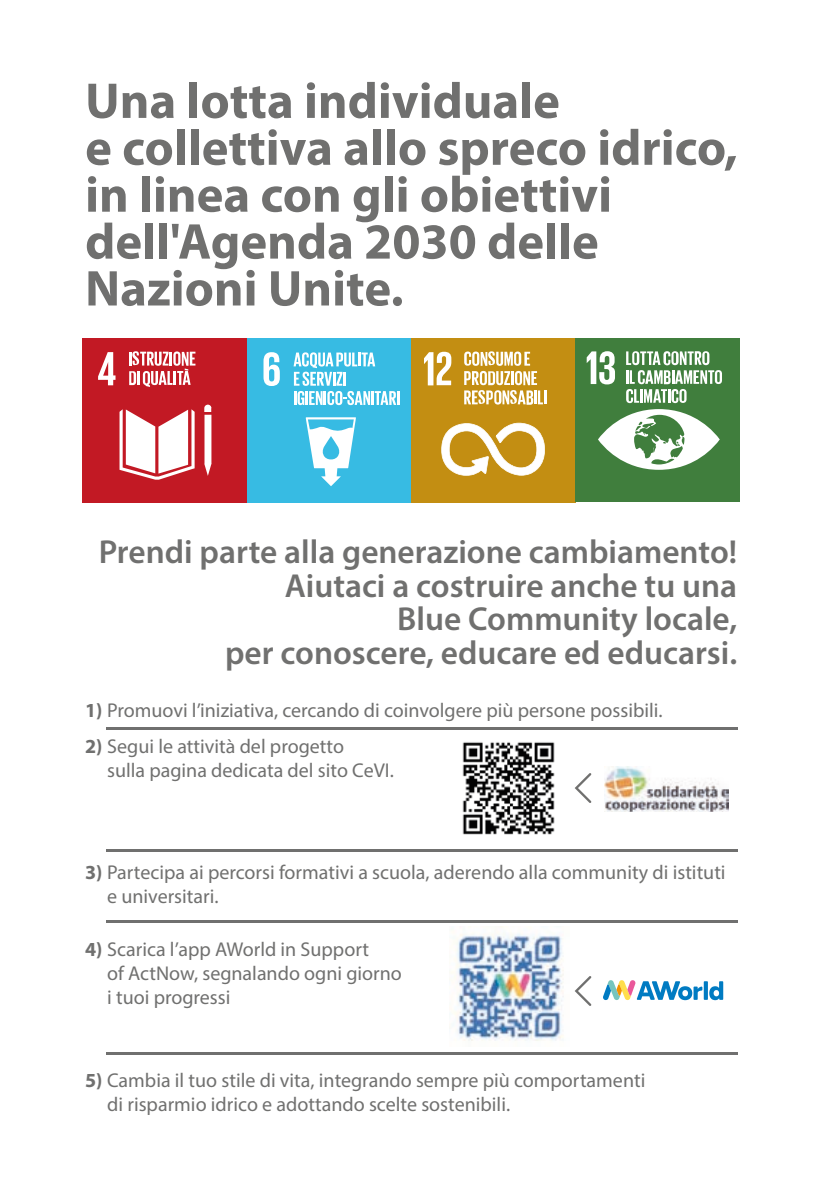
<style>
.page{position:relative;width:840px;height:1191px;background:#fff}
.page>*{position:absolute;margin:0;border:0;box-sizing:border-box;transform-origin:0 0}
.t1{font:700 50.6px/46.8px "Myriad Pro";color:#70706f}
.t2{font:600 33.4px/33.6px "Myriad Pro";color:#70706f;text-align:right}
.t3{font:20px/24px "Myriad Pro";color:#70706f}
.s1{font-weight:700}
</style>
<div class="page">
<div style="left:247px;top:339px;width:163px;height:164px;background:#37bbe3"></div>
<svg style="left:263px;top:352px;width:17px;height:34px"></svg>
<svg style="left:305px;top:417px;width:51px;height:69px"></svg>
<svg style="left:293px;top:352px;width:106px;height:53px"></svg>
<div style="left:410px;top:338px;width:165px;height:165px;background:#c38e12"></div>
<svg style="left:424px;top:352px;width:27px;height:33px"></svg>
<svg style="left:464px;top:351px;width:78px;height:54px"></svg>
<hr style="left:543px;top:390px;width:3px;height:14px;background:#fff">
<svg style="left:441px;top:422px;width:103px;height:54px"></svg>
<div style="left:575px;top:338px;width:164px;height:164px;background:#407e3d"></div>
<svg style="left:586px;top:351px;width:28px;height:33px"></svg>
<svg style="left:598px;top:409px;width:121px;height:61px"></svg>
<svg style="left:626px;top:351px;width:95px;height:52px"></svg>
<div style="left:82px;top:338px;width:165px;height:165px;background:#c21924"></div>
<svg style="left:98px;top:352px;width:17px;height:33px"></svg>
<svg style="left:204px;top:405px;width:7px;height:71px"></svg>
<svg style="left:119px;top:409px;width:75px;height:71px"></svg>
<svg style="left:129px;top:351px;width:66px;height:36px"></svg>
<hr style="left:106px;top:727px;width:631px;height:2px;background:#70706f">
<hr style="left:106px;top:849px;width:631px;height:2px;background:#70706f">
<hr style="left:106px;top:920px;width:631px;height:2px;background:#70706f">
<hr style="left:106px;top:1052px;width:631px;height:2px;background:#70706f">
<svg style="left:575px;top:976px;width:16px;height:30px"></svg>
<svg style="left:574px;top:773px;width:17px;height:30px"></svg>
<img style="left:462px;top:742px;width:93px;height:93px">
<img style="left:604px;top:766px;width:124px;height:45px">
<svg style="left:703px;top:981px;width:4px;height:18px"></svg>
<svg style="left:709px;top:981px;width:13px;height:19px"></svg>
<svg style="left:603px;top:980px;width:99px;height:20px"></svg>
<img style="left:451px;top:926px;width:113px;height:115px">
<h1 class="t1" style="left:85px;top:76px;width:653px">Una lotta individuale<br>e collettiva allo spreco idrico, in linea con gli obiettivi dell'Agenda 2030 delle<br>Nazioni Unite.</h1>
<h2 class="t2" style="left:99px;top:534px;width:639px">Prendi parte alla generazione cambiamento!<br>Aiutaci a costruire anche tu una<br>Blue Community locale,<br>per conoscere, educare ed educarsi.</h2>
<p class="t3" style="left:85px;top:698px;width:578px"><span class="s1">1)</span> Promuovi l’iniziativa, cercando di coinvolgere più persone possibili.</p>
<p class="t3" style="left:107px;top:734px;width:288px;text-indent:-22px"><span class="s1">2)</span> Segui le attività del progetto<br>sulla pagina dedicata del sito CeVI.</p>
<p class="t3" style="left:107px;top:859px;width:619px;text-indent:-22px"><span class="s1">3)</span> Partecipa ai percorsi formativi a scuola, aderendo alla community di istituti e universitari.</p>
<p class="t3" style="left:107px;top:936px;width:296px;text-indent:-22px"><span class="s1">4)</span> Scarica l’app AWorld in Support<br>of ActNow, segnalando ogni giorno i tuoi progressi</p>
<p class="t3" style="left:107px;top:1068px;width:539px;text-indent:-22px"><span class="s1">5)</span> Cambia il tuo stile di vita, integrando sempre più comportamenti di risparmio idrico e adottando scelte sostenibili.</p>
</div>
